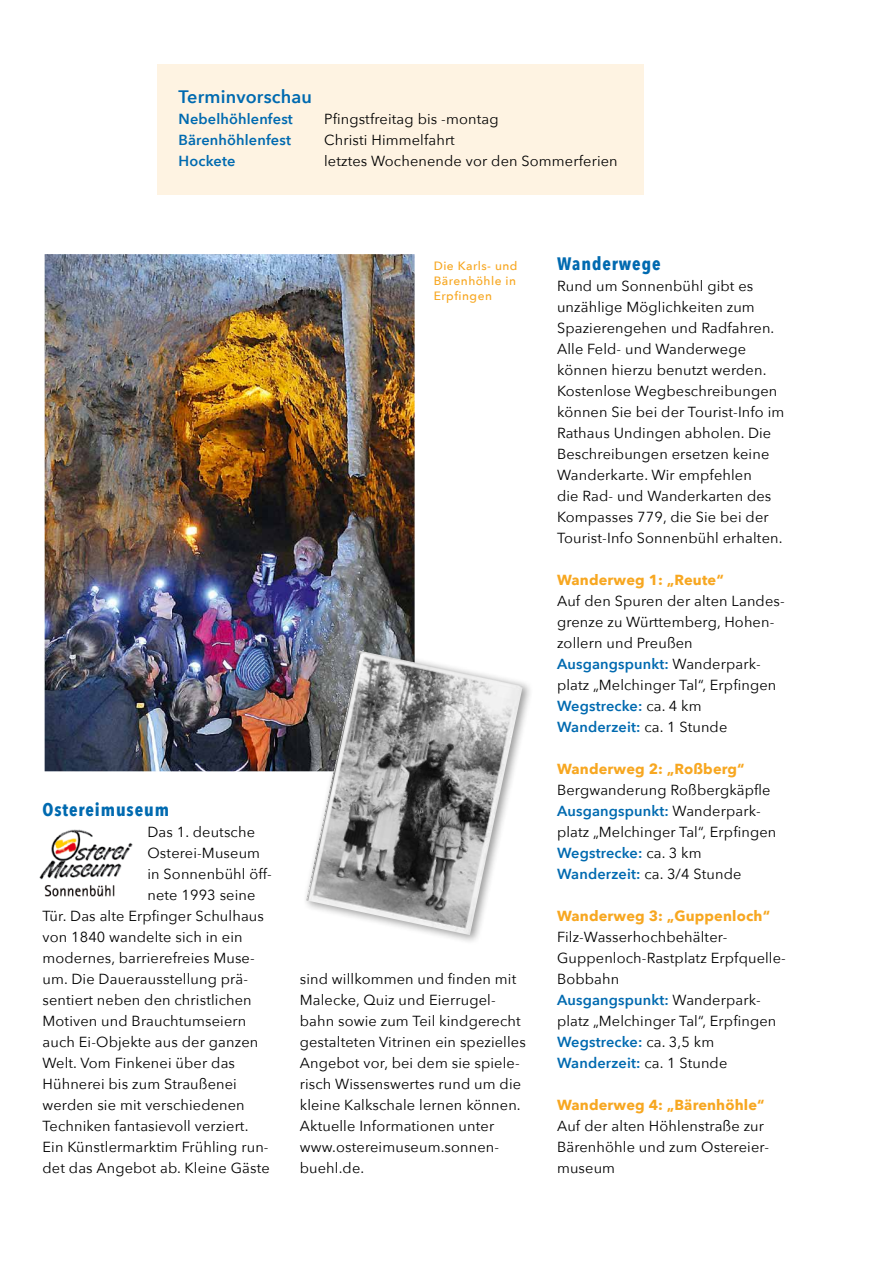
<style>
.page{position:relative;width:893px;height:1263px;background:#fff}
.page>*{position:absolute;margin:0;border:0;box-sizing:border-box;transform-origin:0 0}
.t1{font:700 18px "Avenir Next Condensed";letter-spacing:.05em;color:#006ab0}
.t2{font:600 18px "Avenir Next";letter-spacing:.01em;color:#006ab0}
.t3{font:14.55px/21px "Avenir Next";letter-spacing:.01em;color:#000}
.t4{font:700 14.55px "Avenir Next";letter-spacing:.01em;color:#f7a721}
.t5{font:600 14.55px "Avenir Next";letter-spacing:.01em;color:#006ab0}
.t6{font:500 12px/15px "Avenir Next";letter-spacing:.04em;color:#f7a721}
.s1{font-weight:600;color:#006ab0}
</style>
<div class="page">
<img style="left:39px;top:829px;width:94px;height:68px">
<img style="left:45px;top:254px;width:370px;height:517px">
<div style="left:157px;top:64px;width:487px;height:130px;background:#fef3e2"></div>
<div style="left:302px;top:646px;width:231px;height:300px;background:#000;opacity:.4"></div>
<img style="left:306px;top:651px;width:217px;height:284px">
<p class="t2" style="left:179px;top:81px;width:135px">Terminvorschau</p>
<p class="t5" style="left:179px;top:106px;width:116px">Nebelhöhlenfest</p>
<p class="t3" style="left:324px;top:108px;width:176px">Pfingstfreitag bis -montag</p>
<p class="t5" style="left:179px;top:127px;width:114px">Bärenhöhlenfest</p>
<p class="t3" style="left:324px;top:129px;width:132px">Christi Himmelfahrt</p>
<p class="t5" style="left:179px;top:148px;width:58px">Hockete</p>
<p class="t3" style="left:324px;top:150px;width:295px">letztes Wochenende vor den Sommerferien</p>
<p class="t6" style="left:434px;top:258px;width:85px">Die Karls- und<br>Bärenhöhle in<br>Erpfingen</p>
<p class="t1" style="left:43px;top:799px;width:128px">Ostereimuseum</p>
<p class="t3" style="left:147px;top:821px;width:109px">Das 1. deutsche</p>
<p class="t3" style="left:147px;top:842px;width:114px">Osterei-Museum</p>
<p class="t3" style="left:147px;top:863px;width:126px">in Sonnenbühl öff-</p>
<p class="t3" style="left:147px;top:884px;width:109px">nete 1993 seine</p>
<p class="t3" style="left:43px;top:905px;width:223px">Tür. Das alte Erpfinger Schulhaus</p>
<p class="t3" style="left:43px;top:926px;width:202px">von 1840 wandelte sich in ein</p>
<p class="t3" style="left:43px;top:947px;width:214px">modernes, barrierefreies Muse-</p>
<p class="t3" style="left:43px;top:968px;width:207px">um. Die Dauerausstellung prä-</p>
<p class="t3" style="left:43px;top:989px;width:211px">sentiert neben den christlichen</p>
<p class="t3" style="left:43px;top:1010px;width:205px">Motiven und Brauchtumseiern</p>
<p class="t3" style="left:43px;top:1031px;width:217px">auch Ei-Objekte aus der ganzen</p>
<p class="t3" style="left:43px;top:1052px;width:194px">Welt. Vom Finkenei über das</p>
<p class="t3" style="left:43px;top:1073px;width:196px">Hühnerei bis zum Straußenei</p>
<p class="t3" style="left:43px;top:1094px;width:204px">werden sie mit verschiedenen</p>
<p class="t3" style="left:43px;top:1115px;width:207px">Techniken fantasievoll verziert.</p>
<p class="t3" style="left:43px;top:1136px;width:228px">Ein Künstlermarktim Frühling run-</p>
<p class="t3" style="left:43px;top:1157px;width:229px">det das Angebot ab. Kleine Gäste</p>
<p class="t3" style="left:300px;top:968px;width:228px">sind willkommen und finden mit<br>Malecke, Quiz und Eierrugel&shy;bahn sowie zum Teil kindgerecht gestalteten Vitrinen ein spezielles<br>Angebot vor, bei dem sie spiele&shy;risch Wissenswertes rund um die kleine Kalkschale lernen können.<br>Aktuelle Informationen unter www.ostereimuseum.sonnen&shy;buehl.de.</p>
<p class="t1" style="left:557px;top:253px;width:105px">Wanderwege</p>
<p class="t3" style="left:557px;top:275px;width:229px">Rund um Sonnenbühl gibt es unzählige Möglichkeiten zum<br>Spazierengehen und Radfahren.<br>Alle Feld- und Wanderwege können hierzu benutzt werden.<br>Kostenlose Wegbeschreibungen können Sie bei der Tourist-Info im<br>Rathaus Undingen abholen. Die<br>Beschreibungen ersetzen keine<br>Wanderkarte. Wir empfehlen<br>die Rad- und Wanderkarten des<br>Kompasses 779, die Sie bei der<br>Tourist-Info Sonnenbühl erhalten.</p>
<p class="t4" style="left:557px;top:567px;width:168px">Wanderweg 1: „Reute“</p>
<p class="t3" style="left:557px;top:590px;width:229px">Auf den Spuren der alten Landes&shy;grenze zu Württemberg, Hohen&shy;zollern und Preußen<br><span class="s1">Ausgangspunkt:</span> Wanderpark&shy;platz „Melchinger Tal“, Erpfingen<br><span class="s1">Wegstrecke:</span> ca. 4 km<br><span class="s1">Wanderzeit:</span> ca. 1 Stunde</p>
<p class="t4" style="left:557px;top:756px;width:189px">Wanderweg 2: „Roßberg“</p>
<p class="t3" style="left:557px;top:779px;width:221px">Bergwanderung Roßbergkäpfle<br><span class="s1">Ausgangspunkt:</span> Wanderpark&shy;platz „Melchinger Tal“, Erpfingen<br><span class="s1">Wegstrecke:</span> ca. 3 km<br><span class="s1">Wanderzeit:</span> ca. 3/4 Stunde</p>
<p class="t4" style="left:557px;top:903px;width:214px">Wanderweg 3: „Guppenloch“</p>
<p class="t3" style="left:557px;top:926px;width:230px">Filz-Wasserhochbehälter-<br>Guppenloch-Rastplatz Erpfquelle-<br>Bobbahn<br><span class="s1">Ausgangspunkt:</span> Wanderpark&shy;platz „Melchinger Tal“, Erpfingen<br><span class="s1">Wegstrecke:</span> ca. 3,5 km<br><span class="s1">Wanderzeit:</span> ca. 1 Stunde</p>
<p class="t4" style="left:557px;top:1092px;width:209px">Wanderweg 4: „Bärenhöhle“</p>
<p class="t3" style="left:557px;top:1115px;width:214px">Auf der alten Höhlenstraße zur<br>Bärenhöhle und zum Ostereier&shy;museum</p>
</div>
